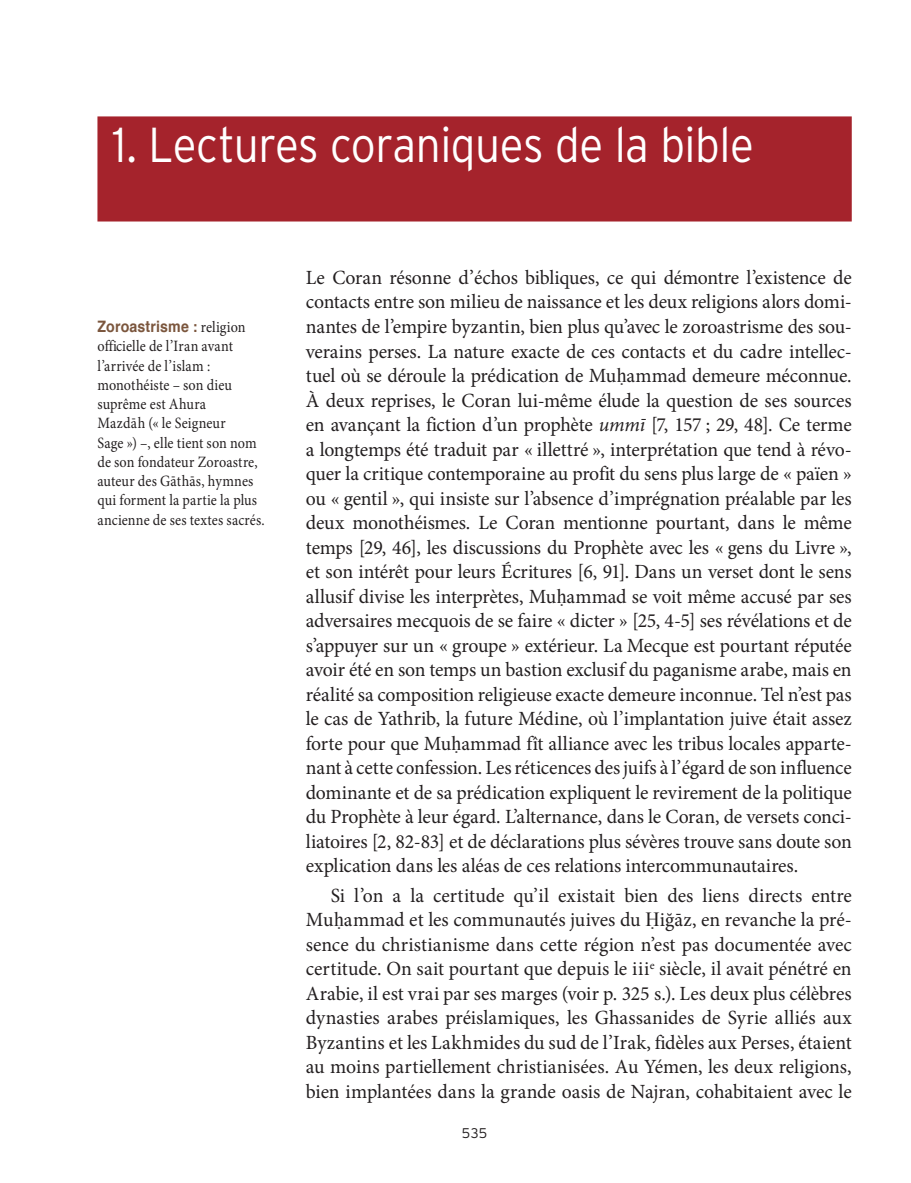
<style>
.page{position:relative;width:911px;height:1183px;background:#fff}
.page>*{position:absolute;margin:0;border:0;box-sizing:border-box;transform-origin:0 0}
.t1{font:300 49px "Interstate";letter-spacing:-.01em;color:#fff;scale:.9 1}
.t2{font:20.12px/24.5px "Minion Pro";letter-spacing:-.005em;color:#231f20;text-align:justify}
.t3{font:15.75px/19.2px "Minion Pro";letter-spacing:.005em;color:#231f20;scale:.9 1}
.t4{font:700 15.75px "Helvetica";letter-spacing:.01em;color:#7b563d;scale:.9 1}
.t5{font:300 14px "Interstate";color:#231f20}
.s1{font-family:"Minion Pro";font-weight:400;color:#231f20}
.s2{font-family:"Times New Roman"}
.s3{font-style:italic}
</style>
<div class="page">
<div style="left:97px;top:116px;width:754px;height:105px;background:#a5232c"></div>
<h1 class="t1" style="left:112px;top:117px;width:714px">1. Lectures coraniques de la bible</h1>
<p class="t4" style="left:97px;top:314px;width:166px">Zoroastrisme : <span class="s1">religion</span></p>
<p class="t3" style="left:97px;top:336px;width:187px">officielle de l’Iran avant l’arrivée de l’islam : monothéiste – son dieu suprême est Ahura<br>Mazdāh (« le Seigneur<br>Sage ») –, elle tient son nom de son fondateur Zoroastre, auteur des Gāthās, hymnes qui forment la partie la plus ancienne de ses textes sacrés.</p>
<p class="t2" style="left:306px;top:265px;width:547px">Le Coran résonne d’échos bibliques, ce qui démontre l’existence de contacts entre son milieu de naissance et les deux religions alors domi&shy;nantes de l’empire byzantin, bien plus qu’avec le zoroastrisme des sou&shy;verains perses. La nature exacte de ces contacts et du cadre intellec&shy;tuel où se déroule la prédication de Mu<span class="s2">ḥ</span>ammad demeure méconnue.<br>À deux reprises, le Coran lui-même élude la question de ses sources en avançant la fiction d’un prophète <span class="s3">ummī</span> [7, 157 ; 29, 48]. Ce terme a longtemps été traduit par « illettré », interprétation que tend à révo&shy;quer la critique contemporaine au profit du sens plus large de « païen » ou « gentil », qui insiste sur l’absence d’imprégnation préalable par les deux monothéismes. Le Coran mentionne pourtant, dans le même temps [29, 46], les discussions du Prophète avec les « gens du Livre », et son intérêt pour leurs Écritures [6, 91]. Dans un verset dont le sens allusif divise les interprètes, Mu<span class="s2">ḥ</span>ammad se voit même accusé par ses adversaires mecquois de se faire « dicter » [25, 4-5] ses révélations et de s’appuyer sur un « groupe » extérieur. La Mecque est pourtant réputée avoir été en son temps un bastion exclusif du paganisme arabe, mais en réalité sa composition religieuse exacte demeure inconnue. Tel n’est pas le cas de Yathrib, la future Médine, où l’implantation juive était assez forte pour que Mu<span class="s2">ḥ</span>ammad fît alliance avec les tribus locales apparte&shy;nant à cette confession. Les réticences des juifs à l’égard de son influence dominante et de sa prédication expliquent le revirement de la politique du Prophète à leur égard. L’alternance, dans le Coran, de versets conci&shy;liatoires [2, 82-83] et de déclarations plus sévères trouve sans doute son explication dans les aléas de ces relations intercommunautaires.</p>
<p class="t2" style="left:306px;top:883px;width:547px;text-indent:25px">Si l’on a la certitude qu’il existait bien des liens directs entre Mu<span class="s2">ḥ</span>ammad et les communautés juives du <span class="s2">Ḥ</span>iğāz, en revanche la pré&shy;sence du christianisme dans cette région n’est pas documentée avec certitude. On sait pourtant que depuis le iii<sup>e</sup> siècle, il avait pénétré en Arabie, il est vrai par ses marges (voir p. 325 s.). Les deux plus célèbres dynasties arabes préislamiques, les Ghassanides de Syrie alliés aux Byzantins et les Lakhmides du sud de l’Irak, fidèles aux Perses, étaient au moins partiellement christianisées. Au Yémen, les deux religions, bien implantées dans la grande oasis de Najran, cohabitaient avec le</p>
<p class="t5" style="left:462px;top:1125px;width:27px">535</p>
</div>
